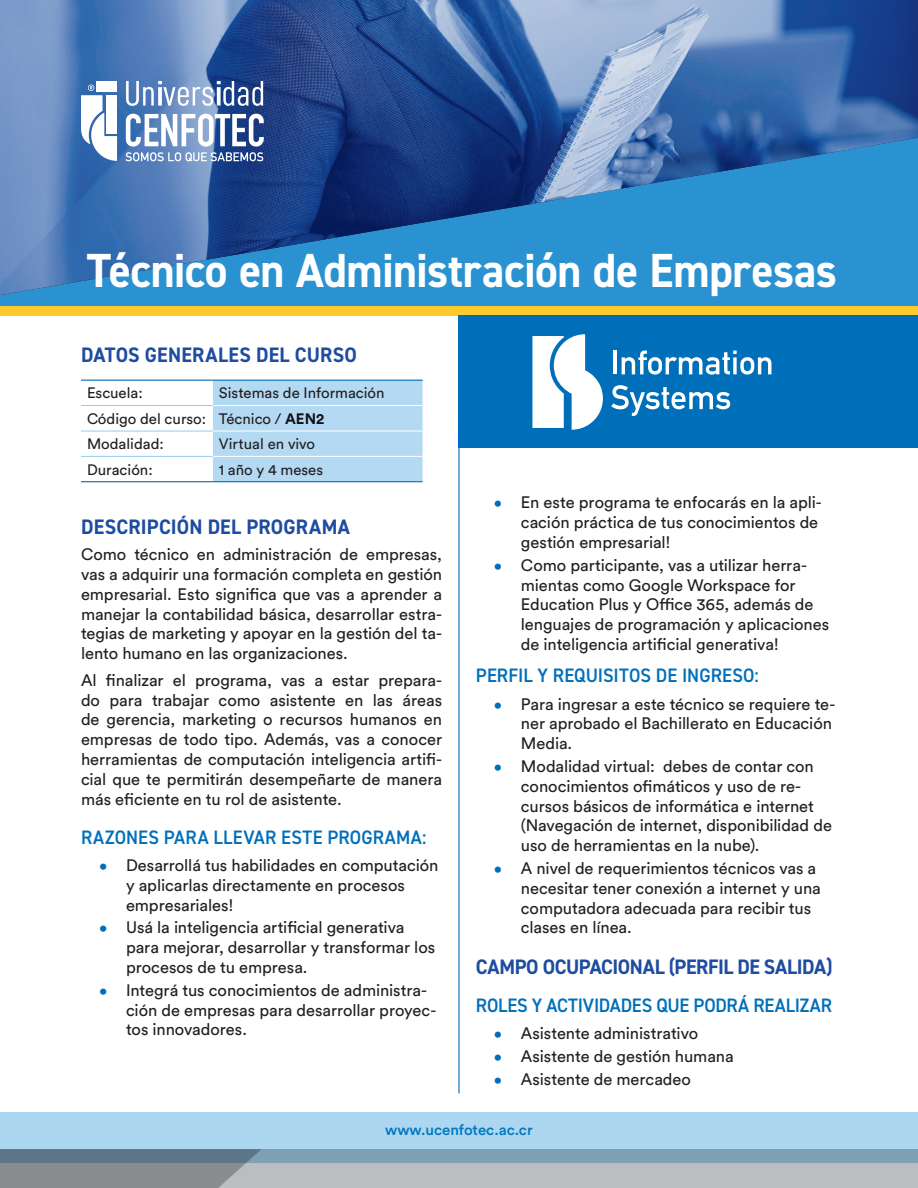
<style>
.page{position:relative;width:918px;height:1188px;background:#fff}
.page>*{position:absolute;margin:0;border:0;box-sizing:border-box;transform-origin:0 0}
.t1{font:700 48px "DIN2014";letter-spacing:-.01em;color:#fff;scale:.95 1}
.t2{font:700 21px "DIN2014";letter-spacing:.005em;color:#1e4ca0;scale:.95 1}
.t3{font:700 21px "DIN2014";letter-spacing:-.025em;color:#1e4ca0;scale:.95 1}
.t4{font:600 19.5px "DIN2014";color:#006fba;scale:.95 1}
.t5{font:600 19.5px "DIN2014";letter-spacing:.02em;color:#006fba;scale:.95 1}
.t6{font:16.5px/19.8px "Circular Std";letter-spacing:-.005em;color:#231f20}
.t7{font:15px/25.5px "Circular Std";color:#231f20}
.t8{font:500 15px "Circular Std";color:#0078bf}
.s1{font-weight:700;color:#101216}
.s2{font-size:15px;color:#006fba}
</style>
<div class="page">
<div style="left:0;top:22px;width:918px;height:289px;background:#2a92d0"></div>
<img style="left:0;top:0;width:918px;height:296px">
<div style="left:0;top:1149px;width:918px;height:39px;background:#bcbdc0"></div>
<div style="left:0;top:1163px;width:246px;height:25px;background:#8a8c8f"></div>
<div style="left:0;top:307px;width:918px;height:9px;background:#fecb2f"></div>
<svg style="left:0;top:1112px;width:918px;height:51px;fill:#add7f1"></svg>
<div style="left:213px;top:381px;width:210px;height:100px;background:#b4daf3"></div>
<hr style="left:81px;top:405px;width:132px;height:1px;background:#96ccee">
<hr style="left:81px;top:431px;width:132px;height:1px;background:#96ccee">
<hr style="left:81px;top:456px;width:132px;height:1px;background:#96ccee">
<hr style="left:81px;top:380px;width:132px;height:1px;background:#006fba">
<hr style="left:213px;top:380px;width:210px;height:1px;background:#006fba">
<hr style="left:81px;top:481px;width:132px;height:1px;background:#006fba">
<hr style="left:213px;top:481px;width:210px;height:1px;background:#006fba">
<hr style="left:213px;top:405px;width:210px;height:1px;background:#fff">
<hr style="left:213px;top:431px;width:210px;height:1px;background:#fff">
<hr style="left:213px;top:456px;width:210px;height:1px;background:#fff">
<div style="left:458px;top:316px;width:460px;height:132px;background:#006fba"></div>
<hr style="left:458px;top:426px;width:2px;height:668px;background:#006fba">
<hr style="left:613px;top:351px;width:4px;height:23px;background:#fff">
<svg style="left:622px;top:351px;width:149px;height:24px"></svg>
<svg style="left:611px;top:385px;width:119px;height:31px"></svg>
<svg style="left:532px;top:334px;width:71px;height:96px"></svg>
<svg style="left:126px;top:81px;width:137px;height:25px"></svg>
<svg style="left:125px;top:114px;width:139px;height:47px"></svg>
<div style="left:96px;top:82px;width:21px;height:10px;background:#fff"></div>
<svg style="left:81px;top:85px;width:36px;height:76px"></svg>
<h1 class="t1" style="left:87px;top:238px;width:791px">Técnico en Administración de Empresas</h1>
<p class="t2" style="left:81px;top:340px;width:292px">DATOS GENERALES DEL CURSO</p>
<p class="t7" style="left:87px;top:380px;width:57px">Escuela:</p>
<p class="t7" style="left:87px;top:380px;width:299px;text-indent:132px">Sistemas de Información<br>Código del curso: Técnico / <span class="s1">AEN2<br></span>Modalidad:</p>
<p class="t7" style="left:219px;top:431px;width:98px">Virtual en vivo</p>
<p class="t7" style="left:87px;top:456px;width:67px">Duración:</p>
<p class="t7" style="left:219px;top:456px;width:106px">1 año y 4 meses</p>
<p class="t2" style="left:81px;top:513px;width:285px">DESCRIPCIÓN DEL PROGRAMA</p>
<p class="t6" style="left:81px;top:544px;width:363px;text-align:justify">Como técnico en administración de empresas, vas a adquirir una formación completa en gestión empresarial. Esto significa que vas a aprender a manejar la contabilidad básica, desarrollar estra&shy;tegias de marketing y apoyar en la gestión del ta&shy;lento humano en las organizaciones.</p>
<p class="t6" style="left:81px;top:670px;width:363px;text-align:justify">Al finalizar el programa, vas a estar prepara&shy;do para trabajar como asistente en las áreas de gerencia, marketing o recursos humanos en empresas de todo tipo. Además, vas a conocer herramientas de computación inteligencia artifi&shy;cial que te permitirán desempeñarte de manera más eficiente en tu rol de asistente.</p>
<p class="t5" style="left:81px;top:824px;width:365px">RAZONES PARA LLEVAR ESTE PROGRAMA:</p>
<p class="t6" style="left:126px;top:855px;width:314px;text-indent:-27px"><span class="s2">•</span> Desarrollá tus habilidades en computación y aplicarlas directamente en procesos empresariales!</p>
<p class="t6" style="left:126px;top:918px;width:311px;text-indent:-27px"><span class="s2">•</span> Usá la inteligencia artificial generativa para mejorar, desarrollar y transformar los procesos de tu empresa.</p>
<p class="t6" style="left:126px;top:980px;width:312px;text-indent:-27px"><span class="s2">•</span> Integrá tus conocimientos de administra&shy;ción de empresas para desarrollar proyec&shy;tos innovadores.</p>
<p class="t6" style="left:521px;top:492px;width:302px;text-indent:-27px"><span class="s2">•</span> En este programa te enfocarás en la apli&shy;cación práctica de tus conocimientos de gestión empresarial!</p>
<p class="t6" style="left:521px;top:555px;width:310px;text-indent:-27px"><span class="s2">•</span> Como participante, vas a utilizar herra&shy;mientas como Google Workspace for Education Plus y Office 365, además de lenguajes de programación y aplicaciones de inteligencia artificial generativa!</p>
<p class="t4" style="left:476px;top:663px;width:299px">PERFIL Y REQUISITOS DE INGRESO:</p>
<p class="t6" style="left:521px;top:694px;width:316px;text-indent:-27px"><span class="s2">•</span> Para ingresar a este técnico se requiere te&shy;ner aprobado el Bachillerato en Educación<br>Media.</p>
<p class="t6" style="left:521px;top:756px;width:313px;text-indent:-27px"><span class="s2">•</span> Modalidad virtual: debes de contar con conocimientos ofimáticos y uso de re&shy;cursos básicos de informática e internet (Navegación de internet, disponibilidad de uso de herramientas en la nube).</p>
<p class="t6" style="left:521px;top:858px;width:302px;text-indent:-27px"><span class="s2">•</span> A nivel de requerimientos técnicos vas a necesitar tener conexión a internet y una computadora adecuada para recibir tus clases en línea.</p>
<p class="t3" style="left:476px;top:952px;width:377px">CAMPO OCUPACIONAL (PERFIL DE SALIDA)</p>
<p class="t4" style="left:476px;top:992px;width:376px">ROLES Y ACTIVIDADES QUE PODRÁ REALIZAR</p>
<p class="t6" style="left:494px;top:1023px;width:206px"><span class="s2">•</span> Asistente administrativo</p>
<p class="t6" style="left:494px;top:1046px;width:241px"><span class="s2">•</span> Asistente de gestión humana</p>
<p class="t6" style="left:494px;top:1069px;width:199px"><span class="s2">•</span> Asistente de mercadeo</p>
<p class="t8" style="left:385px;top:1121px;width:149px">www.ucenfotec.ac.cr</p>
</div>
